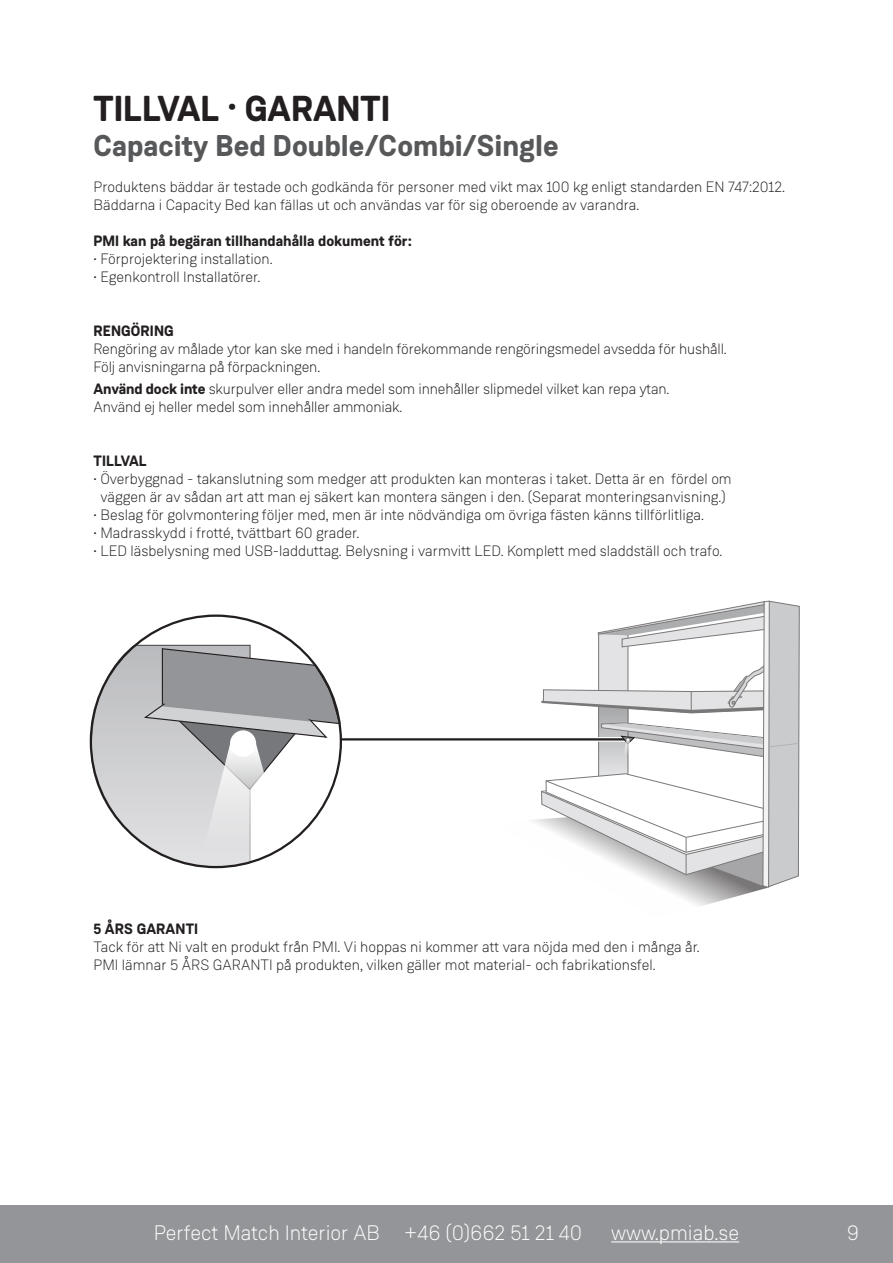
<style>
.page{position:relative;width:893px;height:1263px;background:#fff}
.page>*{position:absolute;margin:0;border:0;box-sizing:border-box;transform-origin:0 0}
.t1{font:700 36px "Weissenhof Grotesk";color:#231f20}
.t2{font:700 30px "Weissenhof Grotesk";color:#57585a}
.t3{font:300 21px "Weissenhof Grotesk";color:#fff}
.t4{font:300 15px/18px "Weissenhof Grotesk";color:#231f20}
.t5{font:700 15px "Weissenhof Grotesk";color:#231f20}
.s1{font-weight:700}
</style>
<div class="page">
<div style="left:0;top:1205px;width:893px;height:58px;background:#939598"></div>
<hr style="left:611px;top:1241px;width:128px;height:1px;background:#fff">
<div style="left:347px;top:737px;width:279px;height:5px;background:#898788"></div>
<hr style="left:340px;top:738px;width:287px;height:2px;background:#231f20">
<svg style="left:492px;top:600px;width:308px;height:306px"></svg>
<svg style="left:90px;top:644px;width:251px;height:225px"></svg>
<p class="t1" style="left:94px;top:85px;width:298px">TILLVAL ∙ GARANTI</p>
<p class="t2" style="left:94px;top:127px;width:467px">Capacity Bed Double/Combi/Single</p>
<p class="t4" style="left:94px;top:178px;width:693px">Produktens bäddar är testade och godkända för personer med vikt max 100 kg enligt standarden EN 747:2012.<br>Bäddarna i Capacity Bed kan fällas ut och användas var för sig oberoende av varandra.</p>
<p class="t5" style="left:94px;top:231px;width:320px">PMI kan på begäran tillhandahålla dokument för:</p>
<p class="t4" style="left:94px;top:250px;width:181px">• Förprojektering installation.</p>
<p class="t4" style="left:94px;top:268px;width:168px">• Egenkontroll Installatörer.</p>
<p class="t5" style="left:94px;top:321px;width:82px">RENGÖRING</p>
<p class="t4" style="left:94px;top:340px;width:635px">Rengöring av målade ytor kan ske med i handeln förekommande rengöringsmedel avsedda för hushåll.<br>Följ anvisningarna på förpackningen.</p>
<p class="t4" style="left:94px;top:380px;width:577px"><span class="s1">Använd dock inte</span> skurpulver eller andra medel som innehåller slipmedel vilket kan repa ytan.<br>Använd ej heller medel som innehåller ammoniak.</p>
<p class="t5" style="left:94px;top:452px;width:55px">TILLVAL</p>
<p class="t4" style="left:94px;top:470px;width:640px;text-align:center">• Överbyggnad - takanslutning som medger att produkten kan monteras i taket. Detta är en fördel om väggen är av sådan art att man ej säkert kan montera sängen i den. (Separat monteringsanvisning.)</p>
<p class="t4" style="left:94px;top:506px;width:612px">• Beslag för golvmontering följer med, men är inte nödvändiga om övriga fästen känns tillförlitliga.</p>
<p class="t4" style="left:94px;top:524px;width:267px">• Madrasskydd i frotté, tvättbart 60 grader.</p>
<p class="t4" style="left:94px;top:542px;width:630px">• LED läsbelysning med USB-ladduttag. Belysning i varmvitt LED. Komplett med sladdställ och trafo.</p>
<p class="t5" style="left:94px;top:920px;width:106px">5 ÅRS GARANTI</p>
<p class="t4" style="left:94px;top:938px;width:608px">Tack för att Ni valt en produkt från PMI. Vi hoppas ni kommer att vara nöjda med den i många år.<br>PMI lämnar 5 ÅRS GARANTI på produkten, vilken gäller mot material- och fabrikationsfel.</p>
<h3 class="t3" style="left:154px;top:1220px;width:430px">Perfect Match Interior AB +46 (0)662 51 21 40</h3>
<h3 class="t3" style="left:611px;top:1220px;width:129px">www.pmiab.se</h3>
<h3 class="t3" style="left:847px;top:1220px;width:14px">9</h3>
</div>
